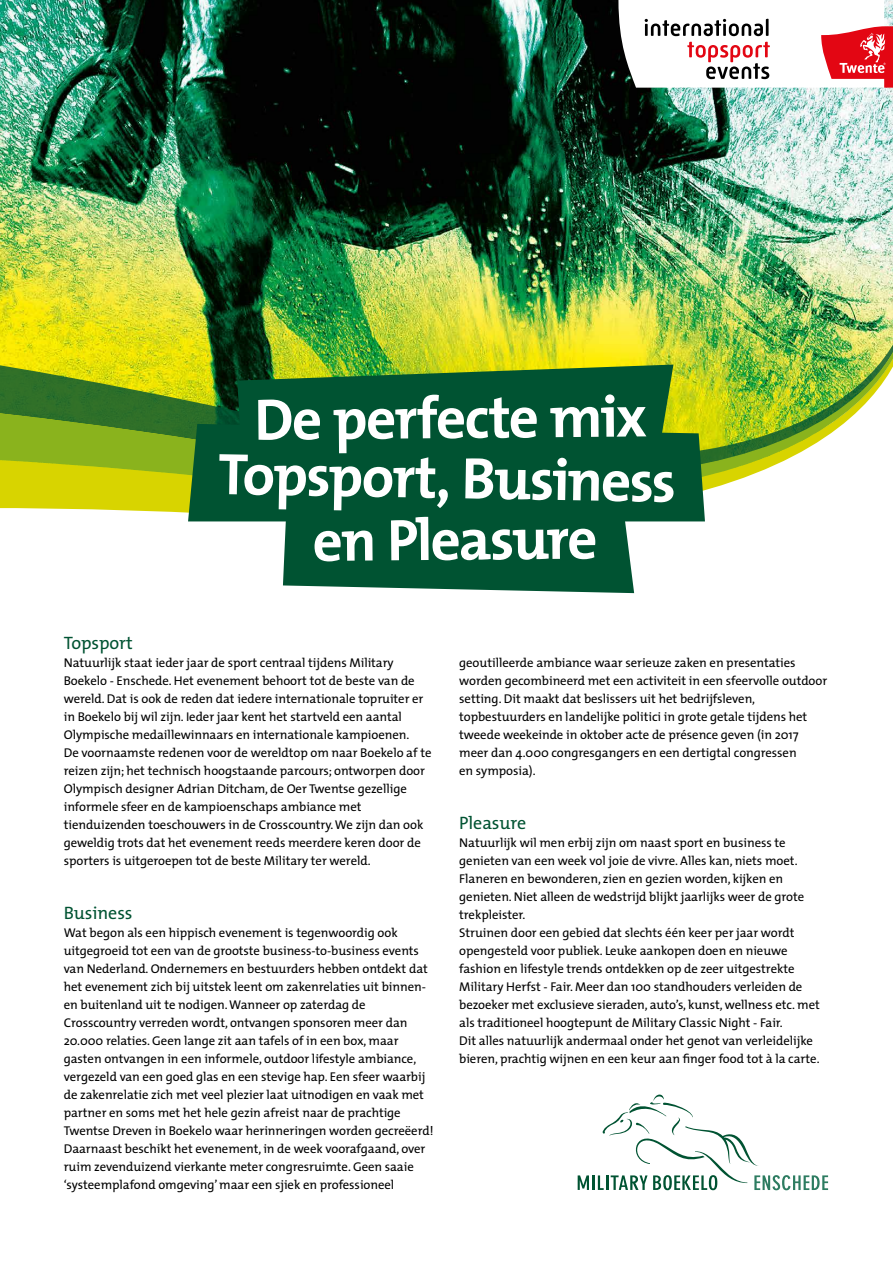
<style>
.page{position:relative;width:893px;height:1263px;background:#fff}
.page>*{position:absolute;margin:0;border:0;box-sizing:border-box;transform-origin:0 0}
.t1{font:700 58.95px "The Mix";color:#fff}
.t2{font:18px "The Mix";letter-spacing:-.005em;color:#005332}
.t3{font:12.75px/18px "The Mix";letter-spacing:-.005em;color:#000}
</style>
<div class="page">
<img style="left:0;top:0;width:893px;height:295px">
<img style="left:0;top:298px;width:893px;height:224px">
<svg style="left:237px;top:365px;width:436px;height:59px;background:#15602e"></svg>
<div style="left:188px;top:424px;width:517px;height:97px;background:#005332"></div>
<div style="left:283px;top:507px;width:351px;height:86px;background:#005332"></div>
<svg style="left:578px;top:1094px;width:250px;height:96px"></svg>
<svg style="left:618px;top:0;width:275px;height:88px"></svg>
<h1 class="t1" style="left:254px;top:369px;width:395px">De perfecte mix</h1>
<h1 class="t1" style="left:219px;top:425px;width:459px;rotate:1deg">Topsport, Business</h1>
<h1 class="t1" style="left:313px;top:491px;width:287px">en Pleasure</h1>
<h2 class="t2" style="left:64px;top:628px;width:71px">Topsport</h2>
<p class="t3" style="left:64px;top:654px;width:369px">Natuurlijk staat ieder jaar de sport centraal tijdens Military Boekelo - Enschede. Het evenement behoort tot de beste van de wereld. Dat is ook de reden dat iedere internationale topruiter er in Boekelo bij wil zijn. Ieder jaar kent het startveld een aantal Olympische medaillewinnaars en internationale kampioenen.<br>De voornaamste redenen voor de wereldtop om naar Boekelo af te reizen zijn; het technisch hoogstaande parcours; ontworpen door Olympisch designer Adrian Ditcham, de Oer Twentse gezellige informele sfeer en de kampioenschaps ambiance met tienduizenden toeschouwers in de Crosscountry. We zijn dan ook geweldig trots dat het evenement reeds meerdere keren door de sporters is uitgeroepen tot de beste Military ter wereld.</p>
<h2 class="t2" style="left:64px;top:898px;width:70px">Business</h2>
<p class="t3" style="left:64px;top:924px;width:371px">Wat begon als een hippisch evenement is tegenwoordig ook uitgegroeid tot een van de grootste business-to-business events van Nederland. Ondernemers en bestuurders hebben ontdekt dat het evenement zich bij uitstek leent om zakenrelaties uit binnen&shy;en buitenland uit te nodigen. Wanneer op zaterdag de Crosscountry verreden wordt, ontvangen sponsoren meer dan 20.000 relaties. Geen lange zit aan tafels of in een box, maar gasten ontvangen in een informele, outdoor lifestyle ambiance, vergezeld van een goed glas en een stevige hap. Een sfeer waarbij de zakenrelatie zich met veel plezier laat uitnodigen en vaak met partner en soms met het hele gezin afreist naar de prachtige Twentse Dreven in Boekelo waar herinneringen worden gecreëerd!<br>Daarnaast beschikt het evenement, in de week voorafgaand, over ruim zevenduizend vierkante meter congresruimte. Geen saaie ‘systeemplafond omgeving’ maar een sjiek en professioneel</p>
<p class="t3" style="left:459px;top:654px;width:369px">geoutilleerde ambiance waar serieuze zaken en presentaties worden gecombineerd met een activiteit in een sfeervolle outdoor setting. Dit maakt dat beslissers uit het bedrijfsleven, topbestuurders en landelijke politici in grote getale tijdens het tweede weekeinde in oktober acte de présence geven (in 2017 meer dan 4.000 congresgangers en een dertigtal congressen<br>en symposia).</p>
<h2 class="t2" style="left:459px;top:808px;width:69px">Pleasure</h2>
<p class="t3" style="left:459px;top:834px;width:362px">Natuurlijk wil men erbij zijn om naast sport en business te genieten van een week vol joie de vivre. Alles kan, niets moet.<br>Flaneren en bewonderen, zien en gezien worden, kijken en genieten. Niet alleen de wedstrijd blijkt jaarlijks weer de grote trekpleister.<br>Struinen door een gebied dat slechts één keer per jaar wordt opengesteld voor publiek. Leuke aankopen doen en nieuwe fashion en lifestyle trends ontdekken op de zeer uitgestrekte Military Herfst - Fair. Meer dan 100 standhouders verleiden de bezoeker met exclusieve sieraden, auto’s, kunst, wellness etc. met als traditioneel hoogtepunt de Military Classic Night - Fair.<br>Dit alles natuurlijk andermaal onder het genot van verleidelijke bieren, prachtig wijnen en een keur aan finger food tot à la carte.</p>
</div>
